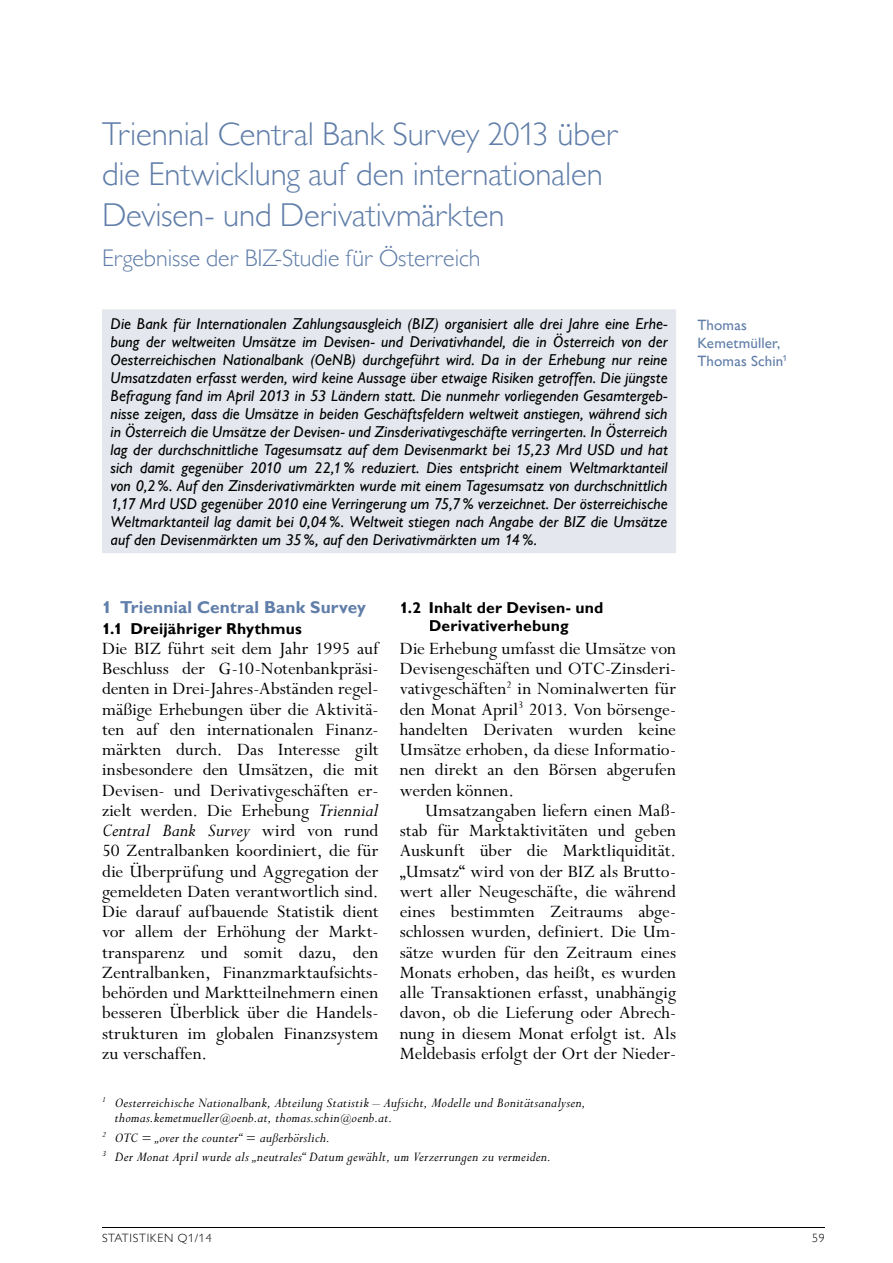
<style>
.page{position:relative;width:893px;height:1263px;background:#fff}
.page>*{position:absolute;margin:0;border:0;box-sizing:border-box;transform-origin:0 0}
.t1{font:300 33px/40.5px "Gill Sans MT Pro";letter-spacing:-.005em;color:#607ea9}
.t2{font:300 24px "Gill Sans MT Pro";letter-spacing:-.005em;color:#607ea9}
.t3{font:italic 20.25px "Perpetua Std";letter-spacing:.005em;color:#000}
.t4{font:19.5px/20.2px "Perpetua Std";color:#000;text-align:justify}
.t5{font:700 17.25px "Gill Sans MT Pro";letter-spacing:.005em;color:#607ea9}
.t6{font:italic 500 15.75px/18px "Gill Sans MT Pro";letter-spacing:.005em;color:#000;text-align:justify}
.t7{font:700 15.75px/18px "Gill Sans MT Pro";letter-spacing:.005em;color:#000;text-align:center}
.t8{font:italic 15px/15px "Perpetua Std";letter-spacing:.015em;color:#000}
.t9{font:500 15px/18px "Gill Sans MT Pro";letter-spacing:.01em;color:#607ea9}
.t10{font:300 12px "Gill Sans MT Pro";letter-spacing:.06em;color:#000}
.s1{font-style:italic;font-size:20.25px}
.s2{font-style:normal;font-size:19.5px}
.s3{font-size:12px}
</style>
<div class="page">
<hr style="left:102px;top:1227px;width:723px;height:1px;background:#000">
<div style="left:102px;top:309px;width:574px;height:244px;background:#e4e7ed"></div>
<div style="left:111px;top:318px;width:20px;height:11px;background:#e4e7ed"></div>
<div style="left:137px;top:318px;width:531px;height:14px;background:#e4e7ed"></div>
<div style="left:111px;top:333px;width:557px;height:17px;background:#e4e7ed"></div>
<div style="left:111px;top:354px;width:557px;height:14px;background:#e4e7ed"></div>
<div style="left:112px;top:372px;width:556px;height:14px;background:#e4e7ed"></div>
<div style="left:111px;top:390px;width:557px;height:14px;background:#e4e7ed"></div>
<div style="left:111px;top:408px;width:557px;height:14px;background:#e4e7ed"></div>
<div style="left:111px;top:423px;width:557px;height:17px;background:#e4e7ed"></div>
<div style="left:111px;top:444px;width:557px;height:14px;background:#e4e7ed"></div>
<div style="left:111px;top:462px;width:557px;height:14px;background:#e4e7ed"></div>
<div style="left:111px;top:480px;width:557px;height:14px;background:#e4e7ed"></div>
<div style="left:113px;top:498px;width:555px;height:14px;background:#e4e7ed"></div>
<div style="left:111px;top:516px;width:557px;height:14px;background:#e4e7ed"></div>
<div style="left:111px;top:534px;width:425px;height:14px;background:#e4e7ed"></div>
<h1 class="t1" style="left:102px;top:113px;width:518px">Triennial Central Bank Survey 2013 über die Entwicklung auf den internationalen<br>Devisen- und Derivativmärkten</h1>
<p class="t2" style="left:102px;top:243px;width:380px">Ergebnisse der BIZ-Studie für Österreich</p>
<p class="t6" style="left:111px;top:314px;width:559px">Die Bank für Internationalen Zahlungsausgleich (BIZ) organisiert alle drei Jahre eine Erhe&shy;bung der weltweiten Umsätze im Devisen- und Derivativhandel, die in Österreich von der Oesterreichischen Nationalbank (OeNB) durchgeführt wird. Da in der Erhebung nur reine Umsatzdaten erfasst werden, wird keine Aussage über etwaige Risiken getroffen. Die jüngste Befragung fand im April 2013 in 53 Ländern statt. Die nunmehr vorliegenden Gesamtergeb&shy;nisse zeigen, dass die Umsätze in beiden Geschäftsfeldern weltweit anstiegen, während sich in Österreich die Umsätze der Devisen- und Zinsderivativgeschäfte verringerten. In Österreich lag der durchschnittliche Tagesumsatz auf dem Devisenmarkt bei 15,23 Mrd USD und hat sich damit gegenüber 2010 um 22,1 % reduziert. Dies entspricht einem Weltmarktanteil von 0,2 %. Auf den Zinsderivativmärkten wurde mit einem Tagesumsatz von durchschnittlich 1,17 Mrd USD gegenüber 2010 eine Verringerung um 75,7 % verzeichnet. Der österreichische Weltmarktanteil lag damit bei 0,04 %. Weltweit stiegen nach Angabe der BIZ die Umsätze auf den Devisenmärkten um 35 %, auf den Derivativmärkten um 14 %.</p>
<p class="t9" style="left:697px;top:316px;width:91px">Thomas<br>Kemetmüller,<br>Thomas Schin<sup>1</sup></p>
<p class="t5" style="left:102px;top:597px;width:265px">1 Triennial Central Bank Survey</p>
<p class="t7" style="left:102px;top:619px;width:201px">1.1 Dreijähriger Rhythmus</p>
<p class="t4" style="left:102px;top:639px;width:278px">Die BIZ führt seit dem Jahr 1995 auf Beschluss der G-10-Notenbankpräsi&shy;denten in Drei-Jahres-Abständen regel&shy;mäßige Erhebungen über die Aktivitä&shy;ten auf den internationalen Finanz&shy;märkten durch. Das Interesse gilt insbesondere den Umsätzen, die mit Devisen- und Derivativgeschäften er&shy;zielt werden. Die Erhebung <span class="s1">Triennial</span></p>
<p class="t3" style="left:102px;top:820px;width:278px">Central Bank Survey <span class="s2">wird von rund</span></p>
<p class="t4" style="left:102px;top:841px;width:278px">50 Zentralbanken koordiniert, die für die Überprüfung und Aggregation der gemeldeten Daten verantwortlich sind.<br>Die darauf aufbauende Statistik dient vor allem der Erhöhung der Markt&shy;transparenz und somit dazu, den Zentralbanken, Finanzmarktaufsichts&shy;behörden und Marktteilnehmern einen besseren Überblick über die Handels&shy;strukturen im globalen Finanzsystem zu verschaffen.</p>
<p class="t7" style="left:400px;top:599px;width:205px">1.2 Inhalt der Devisen- und<br>Derivativerhebung</p>
<p class="t4" style="left:400px;top:639px;width:278px">Die Erhebung umfasst die Umsätze von Devisengeschäften und OTC-Zinsderi&shy;vativgeschäften<sup>2</sup> in Nominalwerten für den Monat April<sup>3</sup> 2013. Von börsenge&shy;handelten Derivaten wurden keine Umsätze erhoben, da diese Informatio&shy;nen direkt an den Börsen abgerufen werden können.</p>
<p class="t4" style="left:400px;top:801px;width:278px;text-indent:26px">Umsatzangaben liefern einen Maß&shy;stab für Marktaktivitäten und geben Auskunft über die Marktliquidität. „Umsatz“ wird von der BIZ als Brutto&shy;wert aller Neugeschäfte, die während eines bestimmten Zeitraums abge&shy;schlossen wurden, definiert. Die Um&shy;sätze wurden für den Zeitraum eines Monats erhoben, das heißt, es wurden alle Transaktionen erfasst, unabhängig davon, ob die Lieferung oder Abrech&shy;nung in diesem Monat erfolgt ist. Als Meldebasis erfolgt der Ort der Nieder-</p>
<p class="t8" style="left:115px;top:1096px;width:472px;text-indent:-13px"><sup>1</sup> Oesterreichische Nationalbank, Abteilung Statistik – Aufsicht, Modelle und Bonitätsanalysen, thomas.kemetmueller<span class="s3">@</span>oenb.at, thomas.schin<span class="s3">@</span>oenb.at.</p>
<p class="t8" style="left:102px;top:1128px;width:450px;line-height:19.2px"><sup>2</sup> OTC = „over the counter“ = außerbörslich.<br><sup>3</sup> Der Monat April wurde als „neutrales“ Datum gewählt, um Verzerrungen zu vermeiden.</p>
<p class="t10" style="left:102px;top:1231px;width:111px">STATISTIKEN Q1/14</p>
<p class="t10" style="left:812px;top:1231px;width:14px">59</p>
</div>
